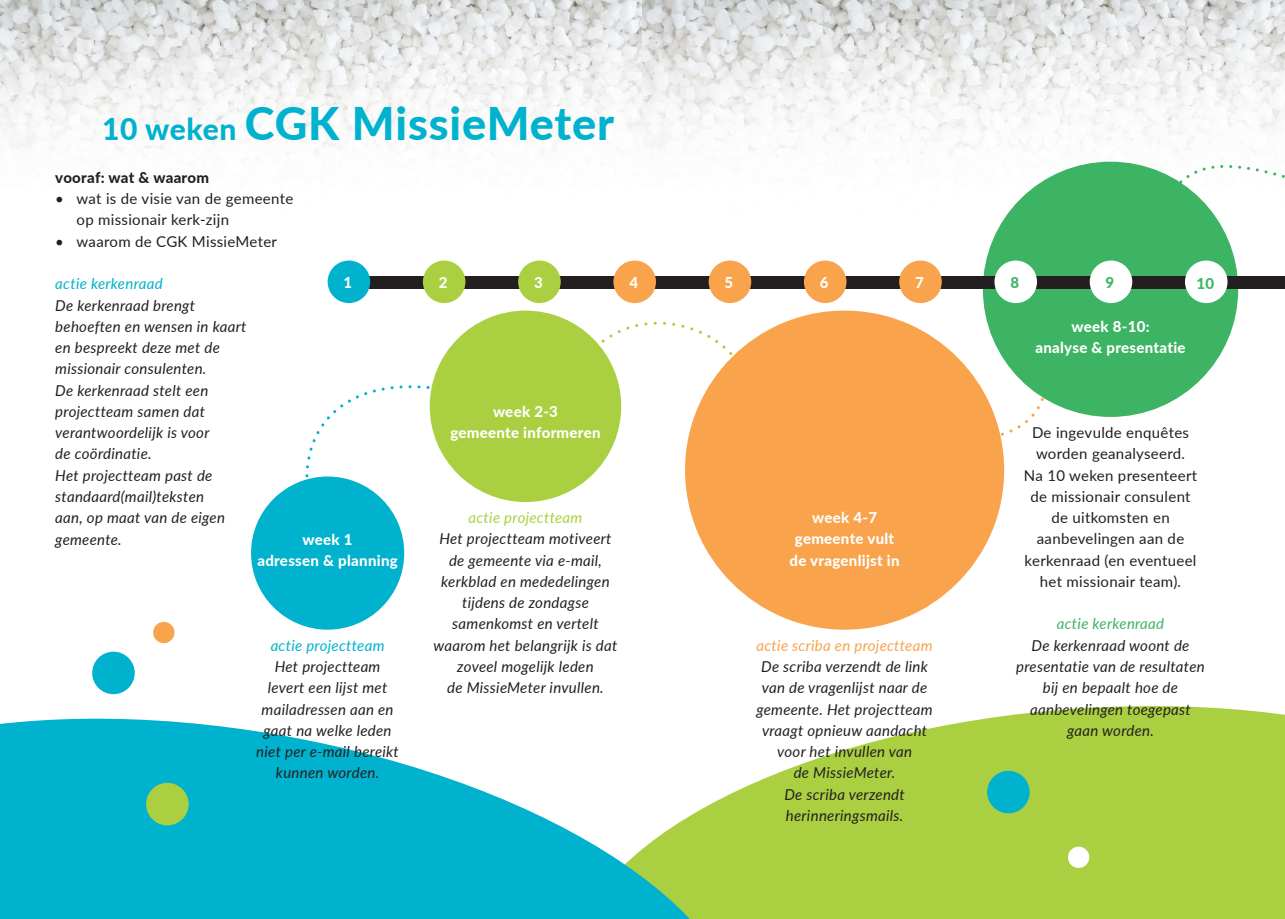
<style>
.page{position:relative;width:1285px;height:919px;background:#fff}
.page>*{position:absolute;margin:0;border:0;box-sizing:border-box;transform-origin:0 0}
.t1{font:800 45px "Lato";letter-spacing:.02em;color:#00b2cd}
.t2{font:italic 15px/21.3px "Lato";letter-spacing:.02em;color:#231f20;text-align:center}
.t3{font:15px/21.3px "Lato";letter-spacing:.02em;color:#231f20}
.t4{font:800 15px/21.3px "Lato";letter-spacing:.02em;color:#fff;text-align:center}
.t5{font:italic 15px "Lato";letter-spacing:.02em;color:#00b2cd}
.t6{font:italic 15px "Lato";letter-spacing:.02em;color:#f9a34d}
.t7{font:800 15px "Lato";letter-spacing:.015em;color:#231f20}
.t8{font:italic 15px "Lato";letter-spacing:.02em;color:#aad042}
.t9{font:italic 15px "Lato";letter-spacing:.02em;color:#3cb463}
.t10{font:800 15px "Lato";color:#3cb463}
.s1{font-size:30px}
</style>
<div class="page">
<img style="left:0;top:0;width:1284px;height:421px">
<svg style="left:762px;top:706px;width:522px;height:212px;background:#b1d453"></svg>
<svg style="left:0;top:686px;width:762px;height:232px;fill:#00b2cd"></svg>
<svg style="left:295px;top:371px;width:140px;height:140px"></svg>
<svg style="left:567px;top:289px;width:177px;height:96px"></svg>
<svg style="left:922px;top:310px;width:173px;height:155px"></svg>
<svg style="left:1154px;top:151px;width:131px;height:68px"></svg>
<div style="left:251px;top:476px;width:153px;height:153px;background:#00b2cd;border-radius:50%"></div>
<div style="left:429px;top:310px;width:192px;height:192px;background:#aad042;border-radius:50%"></div>
<div style="left:685px;top:310px;width:318px;height:319px;background:#f9a34d;border-radius:50%"></div>
<div style="left:982px;top:162px;width:255px;height:255px;background:#3cb463;border-radius:50%"></div>
<div style="left:92px;top:651px;width:43px;height:43px;background:#00b2cd;border-radius:50%"></div>
<div style="left:986px;top:770px;width:43px;height:43px;background:#00b2cd;border-radius:50%"></div>
<div style="left:146px;top:782px;width:43px;height:43px;background:#aad042;border-radius:50%"></div>
<div style="left:153px;top:621px;width:21px;height:22px;background:#f9a34d;border-radius:50%"></div>
<div style="left:1067px;top:846px;width:22px;height:21px;background:#fff;border-radius:50%"></div>
<div style="left:342px;top:276px;width:942px;height:13px;background:#231f20"></div>
<div style="left:327px;top:260px;width:43px;height:43px;background:#00b2cd;border-radius:50%"></div>
<div style="left:423px;top:260px;width:42px;height:43px;background:#aad042;border-radius:50%"></div>
<div style="left:518px;top:260px;width:42px;height:43px;background:#aad042;border-radius:50%"></div>
<div style="left:613px;top:260px;width:43px;height:43px;background:#f9a34d;border-radius:50%"></div>
<div style="left:708px;top:260px;width:43px;height:43px;background:#f9a34d;border-radius:50%"></div>
<div style="left:803px;top:260px;width:43px;height:43px;background:#f9a34d;border-radius:50%"></div>
<div style="left:899px;top:260px;width:42px;height:43px;background:#f9a34d;border-radius:50%"></div>
<div style="left:994px;top:260px;width:42px;height:43px;background:#fff;border-radius:50%"></div>
<div style="left:1089px;top:260px;width:42px;height:43px;background:#fff;border-radius:50%"></div>
<div style="left:1184px;top:260px;width:43px;height:43px;background:#fff;border-radius:50%"></div>
<h1 class="t1" style="left:102px;top:90px;width:513px"><span class="s1">10 weken</span> CGK MissieMeter</h1>
<p class="t7" style="left:55px;top:166px;width:155px">vooraf: wat &amp; waarom</p>
<p class="t3" style="left:77px;top:187px;width:218px;text-indent:-21px">• wat is de visie van de gemeente op missionair kerk-zijn</p>
<p class="t3" style="left:55px;top:230px;width:223px">• waarom de CGK MissieMeter</p>
<p class="t5" style="left:55px;top:273px;width:109px">actie kerkenraad</p>
<p class="t2" style="left:55px;top:294px;width:193px;text-align:left">De kerkenraad brengt behoeften en wensen in kaart en bespreekt deze met de missionair consulenten.<br>De kerkenraad stelt een projectteam samen dat verantwoordelijk is voor<br>de coördinatie.<br>Het projectteam past de standaard(mail)teksten<br>aan, op maat van de eigen gemeente.</p>
<p class="t4" style="left:343px;top:271px;width:10px">1</p>
<p class="t4" style="left:438px;top:271px;width:10px">2</p>
<p class="t4" style="left:534px;top:271px;width:10px">3</p>
<p class="t4" style="left:629px;top:271px;width:10px">4</p>
<p class="t4" style="left:724px;top:271px;width:10px">5</p>
<p class="t4" style="left:819px;top:271px;width:10px">6</p>
<p class="t4" style="left:914px;top:271px;width:10px">7</p>
<p class="t10" style="left:1010px;top:271px;width:10px">8</p>
<p class="t10" style="left:1105px;top:271px;width:10px">9</p>
<p class="t10" style="left:1196px;top:272px;width:19px">10</p>
<p class="t4" style="left:1035px;top:315px;width:152px">week 8-10:<br>analyse &amp; presentatie</p>
<p class="t4" style="left:450px;top:400px;width:152px">week 2-3<br>gemeente informeren</p>
<p class="t3" style="left:1023px;top:421px;width:175px;text-align:center">De ingevulde enquêtes worden geanalyseerd.<br>Na 10 weken presenteert de missionair consulent de uitkomsten en aanbevelingen aan de kerkenraad (en eventueel het missionair team).</p>
<p class="t9" style="left:1056px;top:613px;width:109px">actie kerkenraad</p>
<p class="t2" style="left:1016px;top:634px;width:190px">De kerkenraad woont de presentatie van de resultaten bij en bepaalt hoe de aanbevelingen toegepast gaan worden.</p>
<p class="t4" style="left:789px;top:506px;width:112px">week 4-7 gemeente vult de vragenlijst in</p>
<p class="t8" style="left:468px;top:507px;width:115px">actie projectteam</p>
<p class="t2" style="left:433px;top:527px;width:185px">Het projectteam motiveert de gemeente via e-mail, kerkblad en mededelingen tijdens de zondagse samenkomst en vertelt waarom het belangrijk is dat zoveel mogelijk leden<br>de MissieMeter invullen.</p>
<p class="t4" style="left:257px;top:527px;width:142px">week 1<br>adressen &amp; planning</p>
<p class="t6" style="left:756px;top:634px;width:177px">actie scriba en projectteam</p>
<p class="t2" style="left:756px;top:655px;width:178px">De scriba verzendt de link van de vragenlijst naar de gemeente. Het projectteam vraagt opnieuw aandacht voor het invullen van<br>de MissieMeter.<br>De scriba verzendt herinneringsmails.</p>
<p class="t5" style="left:270px;top:634px;width:115px">actie projectteam</p>
<p class="t2" style="left:256px;top:655px;width:144px">Het projectteam levert een lijst met mailadressen aan en gaat na welke leden niet per e-mail bereikt kunnen worden.</p>
</div>
